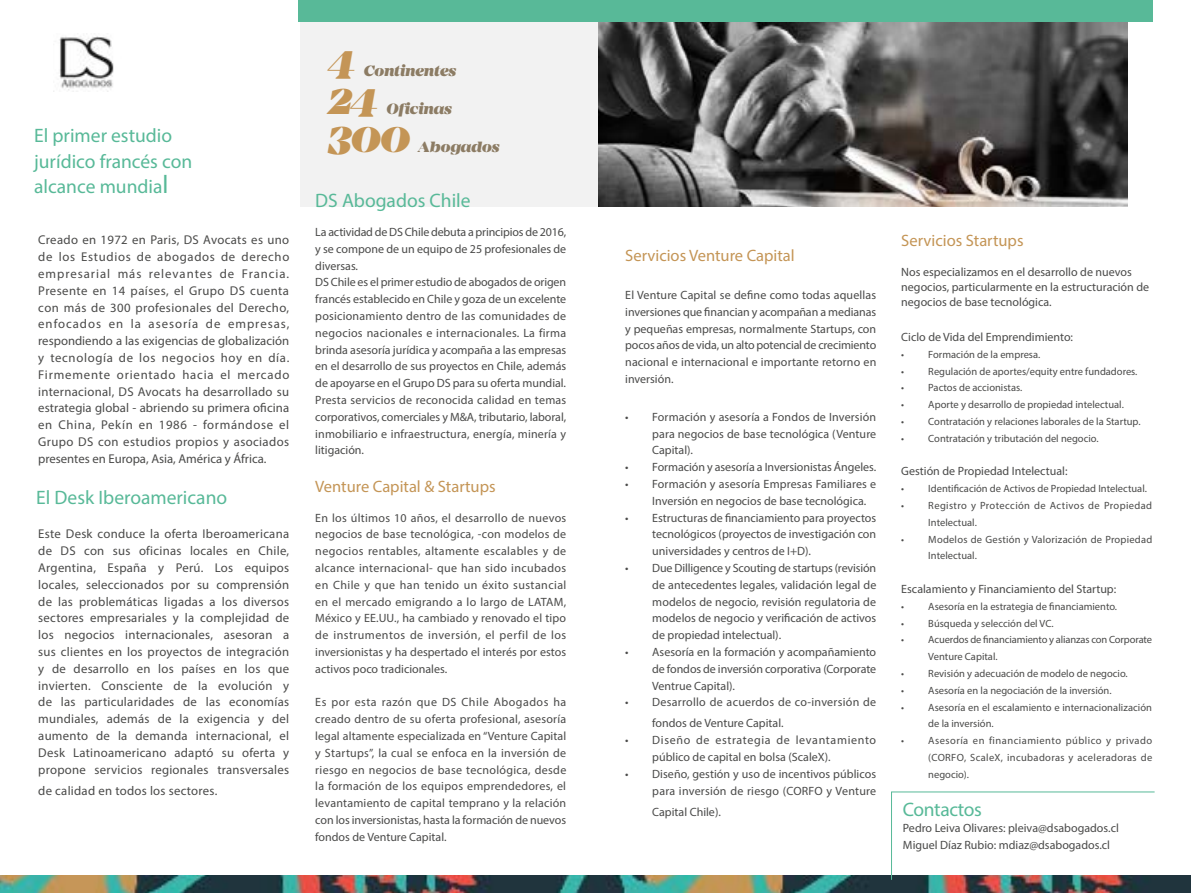
<style>
.page{position:relative;width:1191px;height:893px;background:#fff}
.page>*{position:absolute;margin:0;border:0;box-sizing:border-box;transform-origin:0 0}
.t1{font:italic 900 42.6px "Mirador";color:#c49556}
.t2{font:19.5px/25.5px "Myriad Pro";color:#58b998}
.t3{font:19.5px "Myriad Pro";letter-spacing:-.02em;color:#58b998}
.t4{font:16.5px "Myriad Pro";color:#c49556}
.t5{font:italic 900 15.45px "Mirador";letter-spacing:-.01em;color:#8c7c64}
.t6{font:12.75px/16.8px "Myriad Pro";letter-spacing:.02em;color:#4a4a49;text-align:justify}
.t7{font:12px/16.8px "Myriad Pro";color:#4a4a49;text-align:justify}
.t8{font:12px/16.8px "Myriad Pro";letter-spacing:.05em;color:#4a4a49}
.t9{font:12px/21px "Myriad Pro";letter-spacing:.02em;color:#4a4a49}
.t10{font:10.5px/16.8px "Myriad Pro";color:#4a4a49}
.t11{font:10.5px/16.8px "Myriad Pro";letter-spacing:.02em;color:#4a4a49}
.t12{font:10.5px/16.8px "Myriad Pro";letter-spacing:.035em;color:#4a4a49}
.s1{font-size:25.5px}
</style>
<div class="page">
<img style="left:597px;top:21px;width:530px;height:186px">
<div style="left:300px;top:0;width:297px;height:207px;background:#f2f2f2"></div>
<img style="left:0;top:876px;width:1191px;height:17px">
<div style="left:298px;top:0;width:854px;height:21px;background:#58b998"></div>
<img style="left:59px;top:36px;width:55px;height:55px">
<svg style="left:891px;top:792px;width:264px;height:88px"></svg>
<h1 class="t1" style="left:328px;top:36px;width:29px">4</h1>
<p class="t5" style="left:364px;top:62px;width:94px">Continentes</p>
<h1 class="t1" style="left:328px;top:74px;width:51px">24</h1>
<p class="t5" style="left:386px;top:100px;width:67px">Oficinas</p>
<h1 class="t1" style="left:328px;top:112px;width:83px">300</h1>
<h2 class="t2" style="left:34px;top:123px;width:160px">El primer estudio jurídico francés con alcance mundia<span class="s1">l</span></h2>
<p class="t5" style="left:418px;top:137px;width:83px">Abogados</p>
<h2 class="t2" style="left:315px;top:187px;width:157px">DS Abogados Chile</h2>
<p class="t7" style="left:315px;top:223px;width:252px;text-align:left">La actividad de DS Chile debuta a principios de 2016, y se compone de un equipo de 25 profesionales de diversas.<br>DS Chile es el primer estudio de abogados de origen francés establecido en Chile y goza de un excelente posicionamiento dentro de las comunidades de negocios nacionales e internacionales. La firma brinda asesoría jurídica y acompaña a las empresas en el desarrollo de sus proyectos en Chile, además de apoyarse en el Grupo DS para su oferta mundial.<br>Presta servicios de reconocida calidad en temas corporativos, comerciales y M&amp;A, tributario, laboral, inmobiliario e infraestructura, energía, minería y litigación.</p>
<h3 class="t4" style="left:315px;top:476px;width:182px">Venture Capital &amp; Startups</h3>
<p class="t7" style="left:315px;top:509px;width:253px">En los últimos 10 años, el desarrollo de nuevos negocios de base tecnológica, -con modelos de negocios rentables, altamente escalables y de alcance internacional- que han sido incubados en Chile y que han tenido un éxito sustancial en el mercado emigrando a lo largo de LATAM, México y EE.UU., ha cambiado y renovado el tipo de instrumentos de inversión, el perfil de los inversionistas y ha despertado el interés por estos activos poco tradicionales.</p>
<p class="t7" style="left:315px;top:694px;width:253px">Es por esta razón que DS Chile Abogados ha creado dentro de su oferta profesional, asesoría legal altamente especializada en “Venture Capital y Startups”, la cual se enfoca en la inversión de riesgo en negocios de base tecnológica, desde la formación de los equipos emprendedores, el levantamiento de capital temprano y la relación con los inversionistas, hasta la formación de nuevos fondos de Venture Capital.</p>
<p class="t6" style="left:38px;top:232px;width:253px">Creado en 1972 en Paris, DS Avocats es uno de los Estudios de abogados de derecho empresarial más relevantes de Francia.<br>Presente en 14 países, el Grupo DS cuenta con más de 300 profesionales del Derecho, enfocados en la asesoría de empresas, respondiendo a las exigencias de globalización y tecnología de los negocios hoy en día.<br>Firmemente orientado hacia el mercado internacional, DS Avocats ha desarrollado su estrategia global - abriendo su primera oficina en China, Pekín en 1986 - formándose el Grupo DS con estudios propios y asociados presentes en Europa, Asia, América y África.</p>
<h3 class="t4" style="left:901px;top:231px;width:124px">Servicios Startups</h3>
<h3 class="t4" style="left:625px;top:245px;width:171px">Servicios Venture Capital</h3>
<p class="t7" style="left:625px;top:286px;width:252px">El Venture Capital se define como todas aquellas inversiones que financian y acompañan a medianas y pequeñas empresas, normalmente Startups, con pocos años de vida, un alto potencial de crecimiento nacional e internacional e importante retorno en inversión.</p>
<p class="t7" style="left:652px;top:408px;width:225px;text-indent:-27px">• Formación y asesoría a Fondos de Inversión para negocios de base tecnológica (Venture Capital).</p>
<p class="t7" style="left:625px;top:459px;width:252px">• Formación y asesoría a Inversionistas Ángeles.</p>
<p class="t7" style="left:652px;top:475px;width:225px;text-indent:-27px">• Formación y asesoría Empresas Familiares e<br>Inversión en negocios de base tecnológica.</p>
<p class="t7" style="left:652px;top:509px;width:225px;text-indent:-27px">• Estructuras de financiamiento para proyectos tecnológicos (proyectos de investigación con universidades y centros de I+D).</p>
<p class="t7" style="left:652px;top:559px;width:225px;text-indent:-27px">• Due Dilligence y Scouting de startups (revisión de antecedentes legales, validación legal de modelos de negocio, revisión regulatoria de modelos de negocio y verificación de activos de propiedad intelectual).</p>
<p class="t7" style="left:652px;top:643px;width:225px;text-indent:-27px">• Asesoría en la formación y acompañamiento de fondos de inversión corporativa (Corporate Ventrue Capital).</p>
<p class="t9" style="left:652px;top:692px;width:225px;text-indent:-27px">• Desarrollo de acuerdos de co-inversión de fondos de Venture Capital.</p>
<p class="t8" style="left:652px;top:732px;width:225px;text-indent:-27px">• Diseño de estrategia de levantamiento público de capital en bolsa (ScaleX).</p>
<p class="t7" style="left:625px;top:765px;width:252px;text-align:right">• Diseño, gestión y uso de incentivos públicos para inversión de riesgo (CORFO y Venture</p>
<p class="t7" style="left:652px;top:803px;width:70px">Capital Chile).</p>
<h2 class="t3" style="left:903px;top:797px;width:81px">Contactos</h2>
<p class="t7" style="left:903px;top:820px;width:217px">Pedro Leiva Olivares: pleiva@dsabogados.cl<br>Miguel Díaz Rubio: mdiaz@dsabogados.cl</p>
<p class="t7" style="left:901px;top:265px;width:249px;line-height:15px;text-align:left">Nos especializamos en el desarrollo de nuevos negocios, particularmente en la estructuración de negocios de base tecnológica.</p>
<p class="t7" style="left:901px;top:328px;width:173px">Ciclo de Vida del Emprendimiento:</p>
<p class="t10" style="left:901px;top:346px;width:140px">• Formación de la empresa.</p>
<p class="t10" style="left:901px;top:362px;width:238px">• Regulación de aportes/equity entre fundadores.</p>
<p class="t10" style="left:901px;top:379px;width:123px">• Pactos de accionistas.</p>
<p class="t10" style="left:901px;top:396px;width:224px">• Aporte y desarrollo de propiedad intelectual.</p>
<p class="t10" style="left:901px;top:413px;width:241px">• Contratación y relaciones laborales de la Startup.</p>
<p class="t10" style="left:901px;top:430px;width:199px">• Contratación y tributación del negocio.</p>
<p class="t7" style="left:901px;top:463px;width:168px">Gestión de Propiedad Intelectual:</p>
<p class="t10" style="left:901px;top:480px;width:247px">• Identificación de Activos de Propiedad Intelectual.</p>
<p class="t12" style="left:928px;top:497px;width:225px;text-indent:-27px">• Registro y Protección de Activos de Propiedad<br>Intelectual.</p>
<p class="t11" style="left:928px;top:530px;width:225px;text-indent:-27px">• Modelos de Gestión y Valorización de Propiedad<br>Intelectual.</p>
<p class="t7" style="left:901px;top:580px;width:216px">Escalamiento y Financiamiento del Startup:</p>
<p class="t10" style="left:901px;top:598px;width:217px">• Asesoría en la estrategia de financiamiento.</p>
<p class="t10" style="left:901px;top:614px;width:154px">• Búsqueda y selección del VC.</p>
<p class="t10" style="left:928px;top:631px;width:225px;text-indent:-27px">• Acuerdos de financiamiento y alianzas con Corporate<br>Venture Capital.</p>
<p class="t10" style="left:901px;top:665px;width:228px">• Revisión y adecuación de modelo de negocio.</p>
<p class="t10" style="left:901px;top:682px;width:212px">• Asesoría en la negociación de la inversión.</p>
<p class="t10" style="left:928px;top:698px;width:225px;text-indent:-27px">• Asesoría en el escalamiento e internacionalización de la inversión.</p>
<p class="t10" style="left:928px;top:732px;width:225px;text-align:justify;text-indent:-27px">• Asesoría en financiamiento público y privado (CORFO, ScaleX, incubadoras y aceleradoras de negocio).</p>
<h2 class="t2" style="left:36px;top:484px;width:192px">El Desk Iberoamericano</h2>
<p class="t6" style="left:38px;top:526px;width:252px">Este Desk conduce la oferta Iberoamericana de DS con sus oficinas locales en Chile, Argentina, España y Perú. Los equipos locales, seleccionados por su comprensión de las problemáticas ligadas a los diversos sectores empresariales y la complejidad de los negocios internacionales, asesoran a sus clientes en los proyectos de integración y de desarrollo en los países en los que invierten. Consciente de la evolución y de las particularidades de las economías mundiales, además de la exigencia y del aumento de la demanda internacional, el Desk Latinoamericano adaptó su oferta y propone servicios regionales transversales</p>
<p class="t6" style="left:38px;top:782px;width:180px">de calidad en todos los sectores.</p>
</div>
